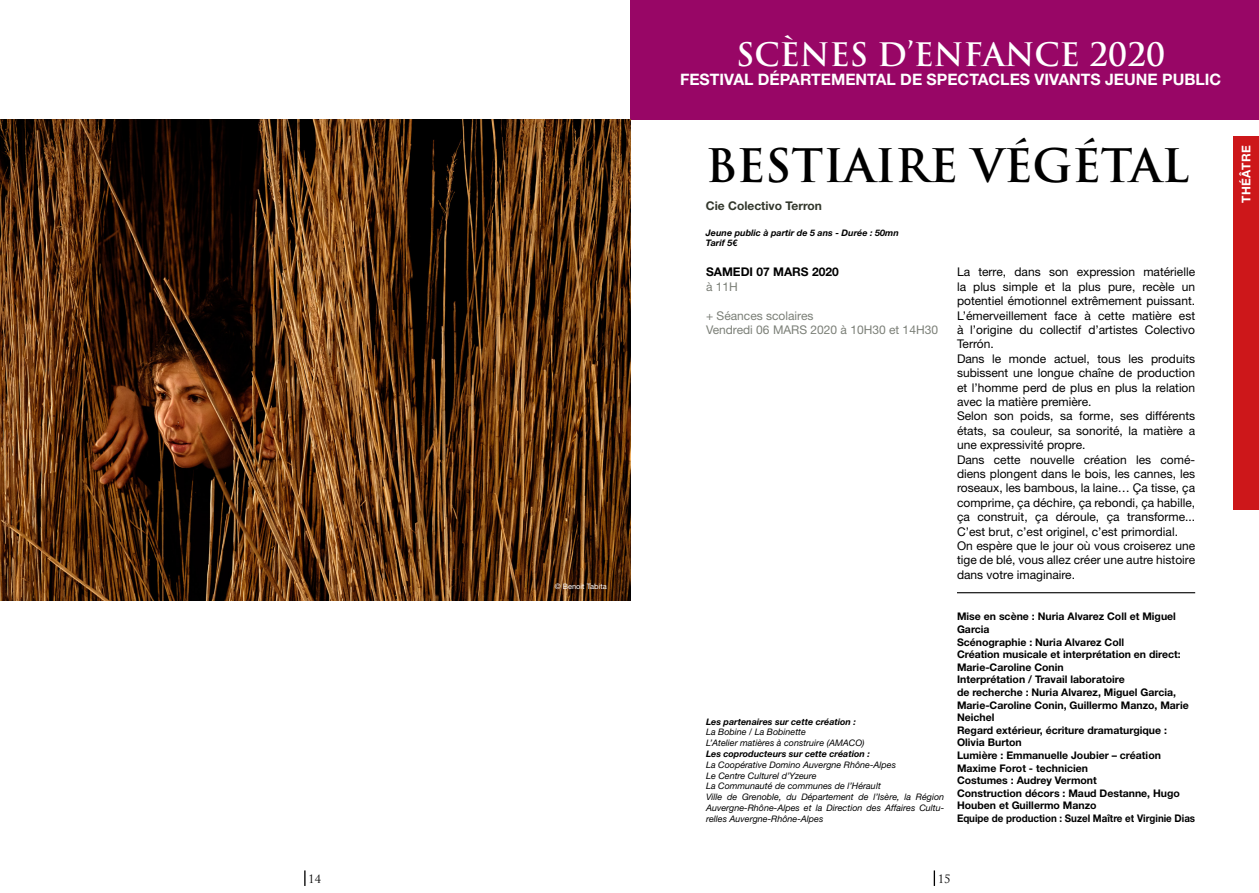
<style>
.page{position:relative;width:1259px;height:893px;background:#fff}
.page>*{position:absolute;margin:0;border:0;box-sizing:border-box;transform-origin:0 0}
.t1{font:700 45px "Trajan Pro";color:#000}
.t2{font:700 31.5px "Trajan Pro";color:#fff}
.t3{font:700 15.75px "Helvetica Neue LT Std";color:#fff}
.t4{font:12px/14.4px "Helvetica Neue LT Std";color:#000}
.t5{font:12px/14.4px "Helvetica Neue LT Std";color:#7b7f77}
.t6{font:700 12px "Helvetica Neue LT Std";color:#33382d}
.t7{font:700 12px "Helvetica Neue LT Std";color:#000}
.t8{font:700 12px "Helvetica Neue LT Std";letter-spacing:.04em;color:#fff}
.t9{font:11.25px "Trajan Pro";color:#000}
.t10{font:700 10.5px/12.6px "Helvetica Neue LT Std";color:#000}
.t11{font:italic 9px/10.8px "Helvetica Neue LT Std";color:#000}
.t12{font:italic 700 9px/10.8px "Helvetica Neue LT Std";color:#000}
.t13{font:7.5px "Helvetica Neue LT Std";color:#fff}
</style>
<div class="page">
<svg style="left:304px;top:870px;width:1px;height:16px"></svg>
<svg style="left:933px;top:870px;width:2px;height:16px"></svg>
<div style="left:630px;top:0;width:629px;height:119px;background:#980666"></div>
<img style="left:0;top:119px;width:630px;height:482px">
<div style="left:1233px;top:137px;width:26px;height:373px;background:#cd171a"></div>
<hr style="left:957px;top:592px;width:238px;height:1px;background:#000">
<h2 class="t2" style="left:736px;top:35px;width:430px">SCÈNES D’ENFANCE 2020</h2>
<h3 class="t3" style="left:680px;top:70px;width:542px">FESTIVAL DÉPARTEMENTAL DE SPECTACLES VIVANTS JEUNE PUBLIC</h3>
<p class="t13" style="left:555px;top:582px;width:53px">© Benoit Tabita</p>
<h1 class="t1" style="left:706px;top:137px;width:484px">BESTIAIRE VÉGÉTAL</h1>
<p class="t6" style="left:706px;top:199px;width:117px">Cie Colectivo Terron</p>
<p class="t12" style="left:706px;top:227px;width:194px">Jeune public à partir de 5 ans - Durée : 50mn<br>Tarif 5€</p>
<p class="t7" style="left:706px;top:265px;width:134px">SAMEDI 07 MARS 2020</p>
<p class="t5" style="left:706px;top:279px;width:33px">à 11H</p>
<p class="t5" style="left:706px;top:308px;width:233px">+ Séances scolaires<br>Vendredi 06 MARS 2020 à 10H30 et 14H30</p>
<p class="t12" style="left:706px;top:716px;width:152px">Les partenaires sur cette création :</p>
<p class="t11" style="left:706px;top:727px;width:160px">La Bobine / La Bobinette<br>L’Atelier matières à construire (AMACO)</p>
<p class="t12" style="left:706px;top:748px;width:165px">Les coproducteurs sur cette création :</p>
<p class="t11" style="left:706px;top:759px;width:240px">La Coopérative Domino Auvergne Rhône-Alpes<br>Le Centre Culturel d’Yzeure<br>La Communauté de communes de l’Hérault<br>Ville de Grenoble, du Département de l’Isère, la Région Auvergne-Rhône-Alpes et la Direction des Affaires Cultu&shy;relles Auvergne-Rhône-Alpes</p>
<p class="t4" style="left:957px;top:265px;width:240px">La terre, dans son expression matérielle la plus simple et la plus pure, recèle un potentiel émotionnel extrêmement puissant.<br>L’émerveillement face à cette matière est à l’origine du collectif d’artistes Colectivo Terrón.<br>Dans le monde actuel, tous les produits subissent une longue chaîne de production et l’homme perd de plus en plus la relation avec la matière première.<br>Selon son poids, sa forme, ses différents états, sa couleur, sa sonorité, la matière a une expressivité propre.<br>Dans cette nouvelle création les comé&shy;diens plongent dans le bois, les cannes, les roseaux, les bambous, la laine… Ça tisse, ça comprime, ça déchire, ça rebondi, ça habille, ça construit, ça déroule, ça transforme...<br>C’est brut, c’est originel, c’est primordial.<br>On espère que le jour où vous croiserez une tige de blé, vous allez créer une autre histoire dans votre imaginaire.</p>
<p class="t10" style="left:957px;top:610px;width:240px">Mise en scène : Nuria Alvarez Coll et Miguel Garcia<br>Scénographie : Nuria Alvarez Coll<br>Création musicale et interprétation en direct:<br>Marie-Caroline Conin<br>Interprétation / Travail laboratoire<br>de recherche : Nuria Alvarez, Miguel Garcia, Marie-Caroline Conin, Guillermo Manzo, Marie Neichel<br>Regard extérieur, écriture dramaturgique :<br>Olivia Burton<br>Lumière : Emmanuelle Joubier – création Maxime Forot - technicien<br>Costumes : Audrey Vermont<br>Construction décors : Maud Destanne, Hugo Houben et Guillermo Manzo<br>Equipe de production : Suzel Maître et Virginie Dias</p>
<p class="t9" style="left:308px;top:872px;width:14px">14</p>
<p class="t9" style="left:938px;top:872px;width:14px">15</p>
<p class="t8" style="left:1238px;top:203px;width:59px;rotate:-90deg">THÉÂTRE</p>
</div>
